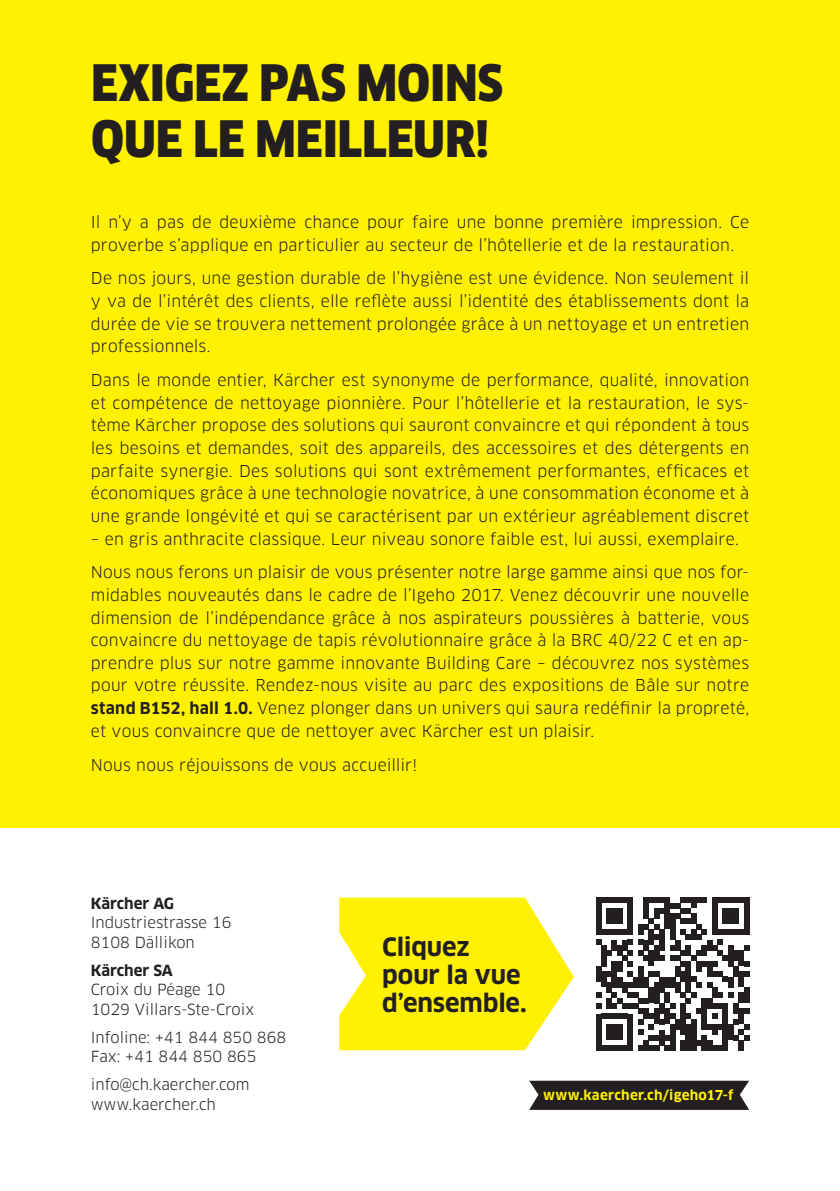
<style>
.page{position:relative;width:840px;height:1191px;background:#fff}
.page>*{position:absolute;margin:0;border:0;box-sizing:border-box;transform-origin:0 0}
.t1{font:900 49px/56px "Clan Pro Narr";letter-spacing:-.005em;color:#231f20}
.t2{font:700 24.8px/28px "Clan Pro";letter-spacing:-.005em;color:#231f20}
.t3{font:16px/22.6px "Clan Pro";letter-spacing:.015em;color:#231f20;text-align:justify}
.t4{font:15px/19.6px "Clan Pro";color:#231f20}
.t5{font:700 15px "Clan Pro";color:#231f20}
.t6{font:700 13.4px "Clan Pro";letter-spacing:.015em;color:#fff101}
.s1{font-weight:700}
</style>
<div class="page">
<div style="left:0;top:0;width:839px;height:827px;background:#fff101"></div>
<svg style="left:339px;top:897px;width:234px;height:153px;background:#fff223"></svg>
<svg style="left:529px;top:1080px;width:219px;height:29px;background:#312d2e"></svg>
<svg style="left:596px;top:897px;width:152px;height:153px"></svg>
<h1 class="t1" style="left:91px;top:55px;width:413px">EXIGEZ PAS MOINS<br>QUE LE MEILLEUR!</h1>
<p class="t3" style="left:91px;top:211px;width:659px">Il n’y a pas de deuxième chance pour faire une bonne première impression. Ce proverbe s’applique en particulier au secteur de l’hôtellerie et de la restauration.</p>
<p class="t3" style="left:91px;top:267px;width:659px">De nos jours, une gestion durable de l’hygiène est une évidence. Non seulement il y va de l’intérêt des clients, elle reflète aussi l’identité des établissements dont la durée de vie se trouvera nettement prolongée grâce à un nettoyage et un entretien professionnels.</p>
<p class="t3" style="left:91px;top:369px;width:659px">Dans le monde entier, Kärcher est synonyme de performance, qualité, innovation et compétence de nettoyage pionnière. Pour l’hôtellerie et la restauration, le sys&shy;tème Kärcher propose des solutions qui sauront convaincre et qui répondent à tous les besoins et demandes, soit des appareils, des accessoires et des détergents en parfaite synergie. Des solutions qui sont extrêmement performantes, efficaces et économiques grâce à une technologie novatrice, à une consommation économe et à une grande longévité et qui se caractérisent par un extérieur agréablement discret</p>
<p class="t3" style="left:91px;top:521px;width:659px;line-height:34px">– en gris anthracite classique. Leur niveau sonore faible est, lui aussi, exemplaire.<br>Nous nous ferons un plaisir de vous présenter notre large gamme ainsi que nos for-</p>
<p class="t3" style="left:91px;top:584px;width:659px">midables nouveautés dans le cadre de l’Igeho 2017. Venez découvrir une nouvelle dimension de l’indépendance grâce à nos aspirateurs poussières à batterie, vous convaincre du nettoyage de tapis révolutionnaire grâce à la BRC 40/22 C et en ap&shy;prendre plus sur notre gamme innovante Building Care – découvrez nos systèmes pour votre réussite. Rendez-nous visite au parc des expositions de Bâle sur notre <span class="s1">stand B152, hall 1.0.</span> Venez plonger dans un univers qui saura redéfinir la propreté, et vous convaincre que de nettoyer avec Kärcher est un plaisir.</p>
<p class="t3" style="left:91px;top:753px;width:328px">Nous nous réjouissons de vous accueillir!</p>
<p class="t5" style="left:91px;top:894px;width:85px">Kärcher AG</p>
<p class="t4" style="left:91px;top:913px;width:142px">Industriestrasse 16<br>8108 Dällikon</p>
<p class="t5" style="left:91px;top:961px;width:83px">Kärcher SA</p>
<p class="t4" style="left:91px;top:980px;width:165px">Croix du Péage 10<br>1029 Villars-Ste-Croix</p>
<p class="t4" style="left:91px;top:1027px;width:197px">Infoline: +41 844 850 868<br>Fax: +41 844 850 865</p>
<p class="t4" style="left:91px;top:1075px;width:160px">info@ch.kaercher.com www.kaercher.ch</p>
<p class="t6" style="left:543px;top:1086px;width:192px">www.kaercher.ch/igeho17-f</p>
<h2 class="t2" style="left:382px;top:933px;width:146px">Cliquez pour la vue d’ensemble.</h2>
</div>
